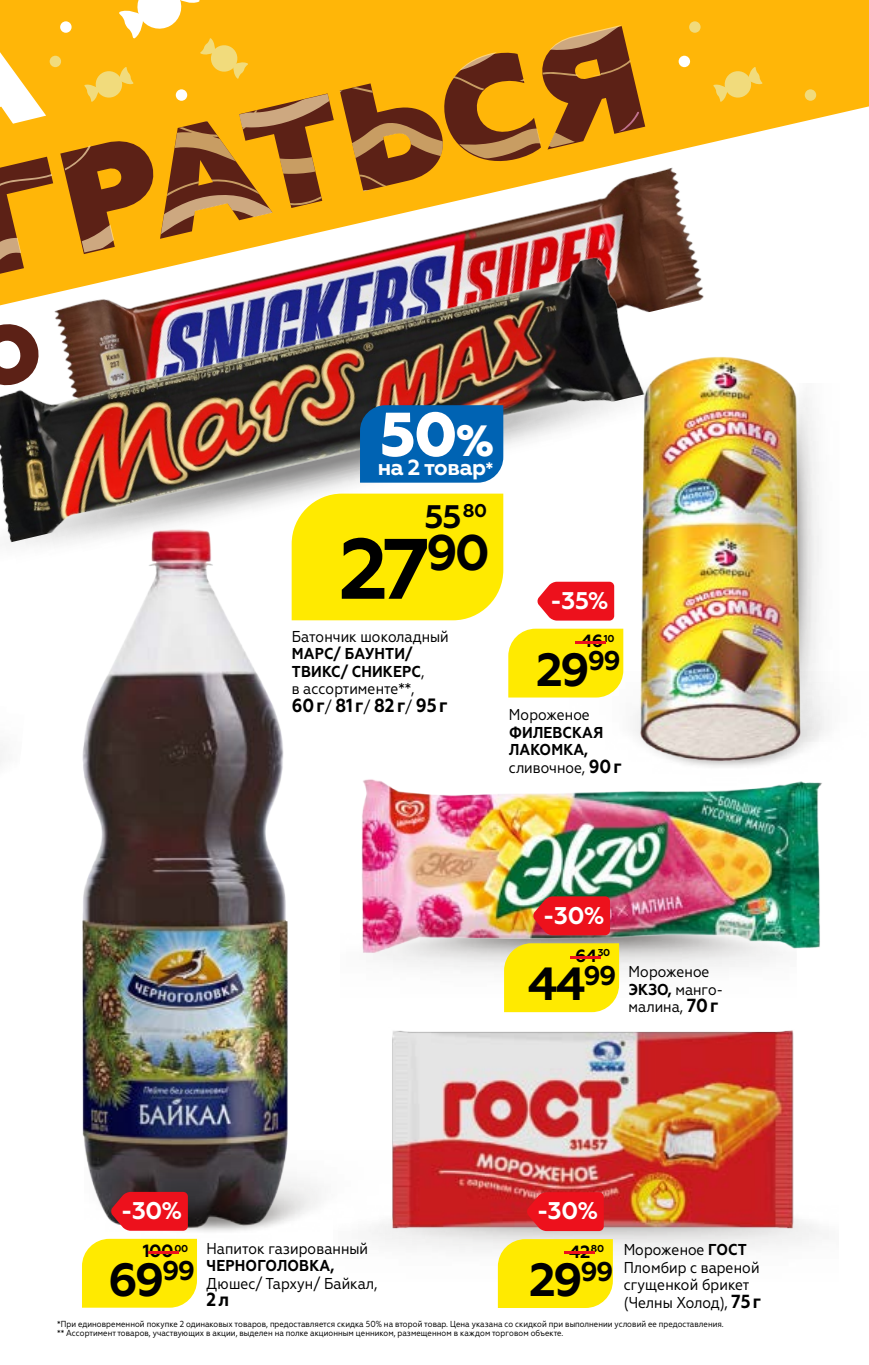
<style>
.page{position:relative;width:869px;height:1365px;background:#fff}
.page>*{position:absolute;margin:0;border:0;box-sizing:border-box;transform-origin:0 0}
.t1{font:700 85.4px "Geometria";color:#000}
.t2{font:800 61.95px "Geometria";color:#fff}
.t3{font:700 46.38px "Geometria";letter-spacing:-.06em;color:#000}
.t4{font:700 32.55px "Geometria";color:#000}
.t5{font:700 24.15px "Geometria";color:#fff}
.t6{font:700 21.88px "Geometria";color:#fff}
.t7{font:700 18.9px "Geometria Narrow";color:#000}
.t8{font:700 17.68px "Geometria";letter-spacing:-.03em;color:#000}
.t9{font:700 17.68px "Geometria";color:#ed111c;scale:5.5 1}
.t10{font:15.75px/17.5px "Geometria Narrow";color:#000}
.t11{font:700 15.75px/17.5px "Geometria Narrow";letter-spacing:.01em;color:#000}
.t12{font:700 9.97px "Geometria";color:#000}
.t13{font:8.75px/8.8px "Geometria Narrow";color:#000}
.s1{font-size:43.75px}
.s2{font-size:18.2px}
.s3{font-weight:400}
.s4{font-weight:400;font-size:15.75px}
.s5{font-size:19.25px}
.s6{font-size:18.9px}
.s7{font-weight:700}
.s8{font-weight:700;font-size:18.9px}
</style>
<div class="page">
<svg style="left:645px;top:0;width:223px;height:141px;background:#febc1e"></svg>
<svg style="left:713px;top:67px;width:49px;height:35px;background:#f8c73e"></svg>
<div style="left:678px;top:56px;width:11px;height:11px;background:#fff;border-radius:50%"></div>
<div style="left:804px;top:89px;width:11px;height:12px;background:#f1db7c;border-radius:50%"></div>
<div style="left:688px;top:21px;width:12px;height:12px;background:#f1db7c;border-radius:50%"></div>
<svg style="left:0;top:0;width:645px;height:207px;background:#e5a419"></svg>
<img style="left:380px;top:956px;width:396px;height:36px">
<img style="left:34px;top:120px;width:686px;height:148px">
<img style="left:26px;top:268px;width:678px;height:353px">
<img style="left:0;top:207px;width:666px;height:337px">
<img style="left:361px;top:779px;width:459px;height:177px">
<img style="left:416px;top:1230px;width:406px;height:51px">
<img style="left:392px;top:1030px;width:424px;height:212px">
<img style="left:558px;top:697px;width:267px;height:99px">
<img style="left:618px;top:351px;width:206px;height:416px">
<img style="left:43px;top:517px;width:273px;height:633px">
<img style="left:85px;top:1150px;width:331px;height:96px">
<img style="left:0;top:460px;width:2px;height:303px">
<svg style="left:497px;top:1238px;width:115px;height:69px;background:#feea0e"></svg>
<svg style="left:526px;top:1191px;width:77px;height:39px;background:#e81922"></svg>
<div style="left:82px;top:1238px;width:115px;height:69px;background:#ffea00"></div>
<svg style="left:111px;top:1191px;width:77px;height:39px;background:#de1a24"></svg>
<div style="left:504px;top:943px;width:114px;height:69px;background:#ffea00"></div>
<svg style="left:532px;top:896px;width:77px;height:39px;background:#e41e25"></svg>
<div style="left:508px;top:628px;width:115px;height:69px;background:#ffea00"></div>
<svg style="left:537px;top:581px;width:77px;height:39px;background:#ee2b35"></svg>
<div style="left:291px;top:493px;width:212px;height:127px;background:#ffea00"></div>
<div style="left:360px;top:405px;width:143px;height:77px;background:#0063b3"></div>
<h2 class="t2" style="left:380px;top:397px;width:116px">50<span class="s1">%</span></h2>
<h3 class="t6" style="left:377px;top:454px;width:117px">на 2 товар<span class="s2">*</span></h3>
<h3 class="t4" style="left:424px;top:497px;width:64px">55<sup>80</sup></h3>
<h1 class="t1" style="left:338px;top:518px;width:153px">27<sup>90</sup></h1>
<h3 class="t10" style="left:291px;top:627px;width:158px">Батончик шоколадный</h3>
<h3 class="t11" style="left:291px;top:645px;width:134px">МАРС/ БАУНТИ/<br>ТВИКС/ СНИКЕРС<span class="s3">, в ассортименте**,</span></h3>
<h3 class="t7" style="left:291px;top:694px;width:157px">60 г<span class="s4">/</span> 81 г<span class="s4">/</span> 82 г<span class="s4">/</span> <span class="s5">95 г</span></h3>
<h3 class="t5" style="left:550px;top:586px;width:60px">-35%</h3>
<p class="t12" style="left:603px;top:632px;width:12px">10</p>
<h3 class="t8" style="left:581px;top:630px;width:24px">46</h3>
<h3 class="t9" style="left:565px;top:630px;width:10px">-</h3>
<h3 class="t3" style="left:536px;top:642px;width:86px">29<sup>99</sup></h3>
<h3 class="t10" style="left:508px;top:706px;width:82px">Мороженое</h3>
<h3 class="t11" style="left:508px;top:723px;width:114px">ФИЛЕВСКАЯ<br>ЛАКОМКА, <span class="s3">сливочное,</span> <span class="s6">90 г</span></h3>
<h3 class="t5" style="left:542px;top:900px;width:63px">-30%</h3>
<p class="t12" style="left:597px;top:946px;width:14px">30</p>
<h3 class="t8" style="left:574px;top:945px;width:24px">64</h3>
<h3 class="t9" style="left:561px;top:945px;width:10px">-</h3>
<h3 class="t3" style="left:527px;top:956px;width:90px">44<sup>99</sup></h3>
<h3 class="t10" style="left:628px;top:962px;width:96px">Мороженое<br><span class="s7">ЭКЗО,</span> манго&shy;малина, <span class="s8">70 г</span></h3>
<h3 class="t5" style="left:121px;top:1196px;width:63px">-30%</h3>
<h3 class="t5" style="left:536px;top:1196px;width:63px">-30%</h3>
<h3 class="t8" style="left:143px;top:1240px;width:47px">100<sup>00</sup></h3>
<h3 class="t9" style="left:139px;top:1240px;width:10px">-</h3>
<h3 class="t3" style="left:108px;top:1251px;width:89px">69<sup>99</sup></h3>
<h3 class="t10" style="left:206px;top:1239px;width:163px">Напиток газированный</h3>
<h3 class="t11" style="left:206px;top:1257px;width:129px">ЧЕРНОГОЛОВКА,</h3>
<h3 class="t10" style="left:206px;top:1274px;width:172px">Дюшес/ Тархун/ Байкал,</h3>
<h3 class="t7" style="left:206px;top:1288px;width:24px">2 л</h3>
<h3 class="t10" style="left:623px;top:1240px;width:139px;text-indent:-33px"><sup>80</sup> Мороженое <span class="s7">ГОСТ<br></span>Пломбир с вареной сгущенкой брикет (Челны Холод), <span class="s8">75 г</span></h3>
<h3 class="t8" style="left:569px;top:1240px;width:23px">42</h3>
<h3 class="t9" style="left:555px;top:1240px;width:10px">-</h3>
<h3 class="t3" style="left:529px;top:1252px;width:86px">29<sup>99</sup></h3>
<p class="t13" style="left:57px;top:1319px;width:667px">*При единовременной покупке 2 одинаковых товаров, предоставляется скидка 50% на второй товар. Цена указана со скидкой при выполнении условий ее предоставления. ** Ассортимент товаров, участвующих в акции, выделен на полке акционным ценником, размещенном в каждом торговом объекте.</p>
</div>
